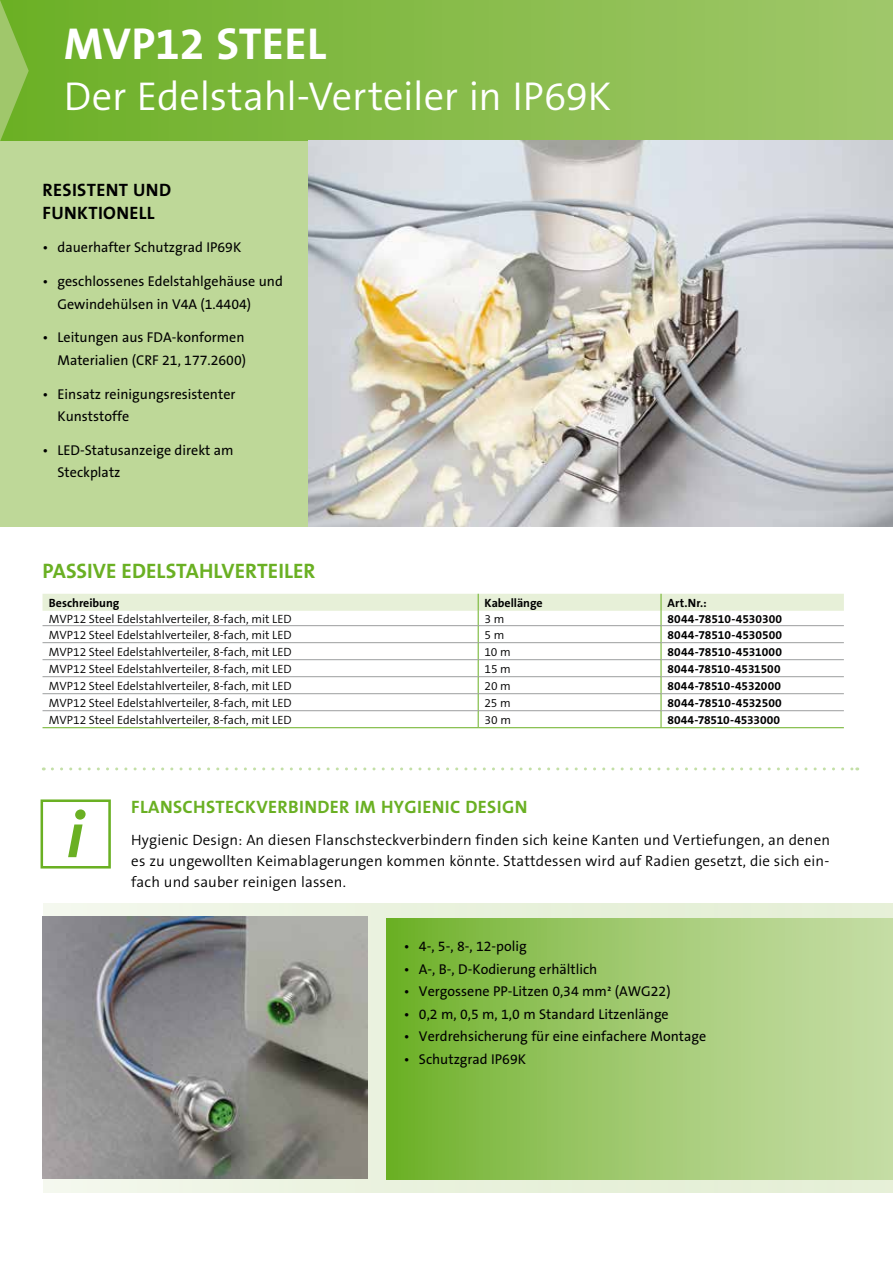
<style>
.page{position:relative;width:893px;height:1263px;background:#fff}
.page>*{position:absolute;margin:0;border:0;box-sizing:border-box;transform-origin:0 0}
.t1{font:italic 700 65.7px "The Sans B7";color:#6ab023}
.t2{font:700 45px "The Sans B7";color:#fff}
.t3{font:300 40.5px "The Sans B4";letter-spacing:-.005em;color:#fff}
.t4{font:700 21px "The Sans B7";letter-spacing:.005em;color:#6ab023}
.t5{font:700 18px "The Sans B7";letter-spacing:.02em;color:#6ab023}
.t6{font:700 18px/22.5px "The Sans B7";letter-spacing:.02em;color:#000}
.t7{font:300 15px/21px "The Sans B4";letter-spacing:.01em;color:#000;text-align:justify}
.t8{font:14.25px/22.5px "The Sans B5 Plain";color:#000}
.t9{font:300 12px "The Sans B4";color:#000}
.t10{font:700 12px "The Sans B7";color:#000}
</style>
<div class="page">
<div style="left:0;top:904px;width:893px;height:289px;background:linear-gradient(to right,#f2f7eb,#e3eed2)"></div>
<div style="left:387px;top:918px;width:506px;height:262px;background:linear-gradient(to right,#72b22e,#cbdfad)"></div>
<div style="left:0;top:893px;width:43px;height:370px;background:#fff"></div>
<div style="left:0;top:140px;width:893px;height:387px;background:#bed898"></div>
<div style="left:0;top:0;width:893px;height:140px;background:linear-gradient(to right,#6cb027,#a1c76b)"></div>
<svg style="left:0;top:0;width:29px;height:141px;background:#85bb47"></svg>
<svg style="left:892px;top:0;width:1px;height:140px"></svg>
<img style="left:308px;top:140px;width:585px;height:387px">
<hr style="left:478px;top:727px;width:183px;height:1px;background:#6ab023">
<hr style="left:661px;top:727px;width:183px;height:1px;background:#6ab023">
<svg style="left:43px;top:594px;width:801px;height:133px"></svg>
<hr style="left:43px;top:727px;width:435px;height:1px;background:#6ab023">
<hr style="left:43px;top:625px;width:435px;height:1px;background:#9c9e9f">
<hr style="left:43px;top:642px;width:435px;height:1px;background:#9c9e9f">
<hr style="left:43px;top:659px;width:435px;height:1px;background:#9c9e9f">
<hr style="left:43px;top:676px;width:435px;height:1px;background:#9c9e9f">
<hr style="left:43px;top:693px;width:435px;height:1px;background:#9c9e9f">
<hr style="left:43px;top:710px;width:435px;height:1px;background:#9c9e9f">
<svg style="left:52px;top:767px;width:806px;height:3px"></svg>
<img style="left:43px;top:916px;width:324px;height:263px">
<div style="left:41px;top:799px;width:70px;height:69px;border:3px solid #6ab023"></div>
<h2 class="t2" style="left:64px;top:19px;width:264px">MVP12 STEEL</h2>
<h3 class="t3" style="left:64px;top:74px;width:549px">Der Edelstahl-Verteiler in IP69K</h3>
<p class="t6" style="left:43px;top:179px;width:130px">RESISTENT UND<br>FUNKTIONELL</p>
<p class="t8" style="left:43px;top:237px;width:200px">• dauerhafter Schutzgrad IP69K</p>
<p class="t8" style="left:58px;top:271px;width:227px;text-indent:-15px">• geschlossenes Edelstahlgehäuse und<br>Gewindehülsen in V4A (1.4404)</p>
<p class="t8" style="left:43px;top:327px;width:205px;text-align:right">• Leitungen aus FDA-konformen<br>Materialien (CRF 21, 177.2600)</p>
<p class="t8" style="left:58px;top:383px;width:179px;text-indent:-15px">• Einsatz reinigungsresistenter<br>Kunststoffe</p>
<p class="t8" style="left:58px;top:439px;width:178px;text-indent:-15px">• LED-Statusanzeige direkt am<br>Steckplatz</p>
<h3 class="t4" style="left:43px;top:560px;width:274px">PASSIVE EDELSTAHLVERTEILER</h3>
<p class="t10" style="left:49px;top:596px;width:72px">Beschreibung</p>
<p class="t10" style="left:485px;top:596px;width:60px">Kabellänge</p>
<p class="t10" style="left:667px;top:596px;width:41px">Art.Nr.:</p>
<p class="t9" style="left:49px;top:612px;width:244px">MVP12 Steel Edelstahlverteiler, 8-fach, mit LED</p>
<p class="t9" style="left:485px;top:612px;width:21px">3 m</p>
<p class="t10" style="left:667px;top:612px;width:116px">8044-78510-4530300</p>
<p class="t9" style="left:49px;top:628px;width:244px">MVP12 Steel Edelstahlverteiler, 8-fach, mit LED</p>
<p class="t9" style="left:485px;top:628px;width:21px">5 m</p>
<p class="t10" style="left:667px;top:628px;width:116px">8044-78510-4530500</p>
<p class="t9" style="left:49px;top:645px;width:244px">MVP12 Steel Edelstahlverteiler, 8-fach, mit LED</p>
<p class="t9" style="left:484px;top:645px;width:28px">10 m</p>
<p class="t10" style="left:667px;top:645px;width:116px">8044-78510-4531000</p>
<p class="t9" style="left:49px;top:662px;width:244px">MVP12 Steel Edelstahlverteiler, 8-fach, mit LED</p>
<p class="t9" style="left:484px;top:662px;width:28px">15 m</p>
<p class="t10" style="left:667px;top:662px;width:115px">8044-78510-4531500</p>
<p class="t9" style="left:49px;top:679px;width:244px">MVP12 Steel Edelstahlverteiler, 8-fach, mit LED</p>
<p class="t9" style="left:485px;top:679px;width:28px">20 m</p>
<p class="t10" style="left:667px;top:679px;width:115px">8044-78510-4532000</p>
<p class="t9" style="left:49px;top:696px;width:244px">MVP12 Steel Edelstahlverteiler, 8-fach, mit LED</p>
<p class="t9" style="left:485px;top:696px;width:28px">25 m</p>
<p class="t10" style="left:667px;top:696px;width:116px">8044-78510-4532500</p>
<p class="t9" style="left:49px;top:713px;width:244px">MVP12 Steel Edelstahlverteiler, 8-fach, mit LED</p>
<p class="t9" style="left:485px;top:713px;width:28px">30 m</p>
<p class="t10" style="left:667px;top:713px;width:114px">8044-78510-4533000</p>
<h1 class="t1" style="left:66px;top:800px;width:19px">i</h1>
<p class="t5" style="left:131px;top:797px;width:398px">FLANSCHSTECKVERBINDER IM HYGIENIC DESIGN</p>
<p class="t7" style="left:131px;top:830px;width:700px">Hygienic Design: An diesen Flanschsteckverbindern finden sich keine Kanten und Vertiefungen, an denen es zu ungewollten Keimablagerungen kommen könnte. Stattdessen wird auf Radien gesetzt, die sich ein&shy;fach und sauber reinigen lassen.</p>
<p class="t8" style="left:404px;top:936px;width:124px">• 4-, 5-, 8-, 12-polig</p>
<p class="t8" style="left:404px;top:958px;width:195px">• A-, B-, D-Kodierung erhältlich</p>
<p class="t8" style="left:404px;top:981px;width:268px">• Vergossene PP-Litzen 0,34 mm² (AWG22)</p>
<p class="t8" style="left:404px;top:1003px;width:266px">• 0,2 m, 0,5 m, 1,0 m Standard Litzenlänge</p>
<p class="t8" style="left:404px;top:1026px;width:304px">• Verdrehsicherung für eine einfachere Montage</p>
<p class="t8" style="left:404px;top:1048px;width:124px">• Schutzgrad IP69K</p>
</div>
